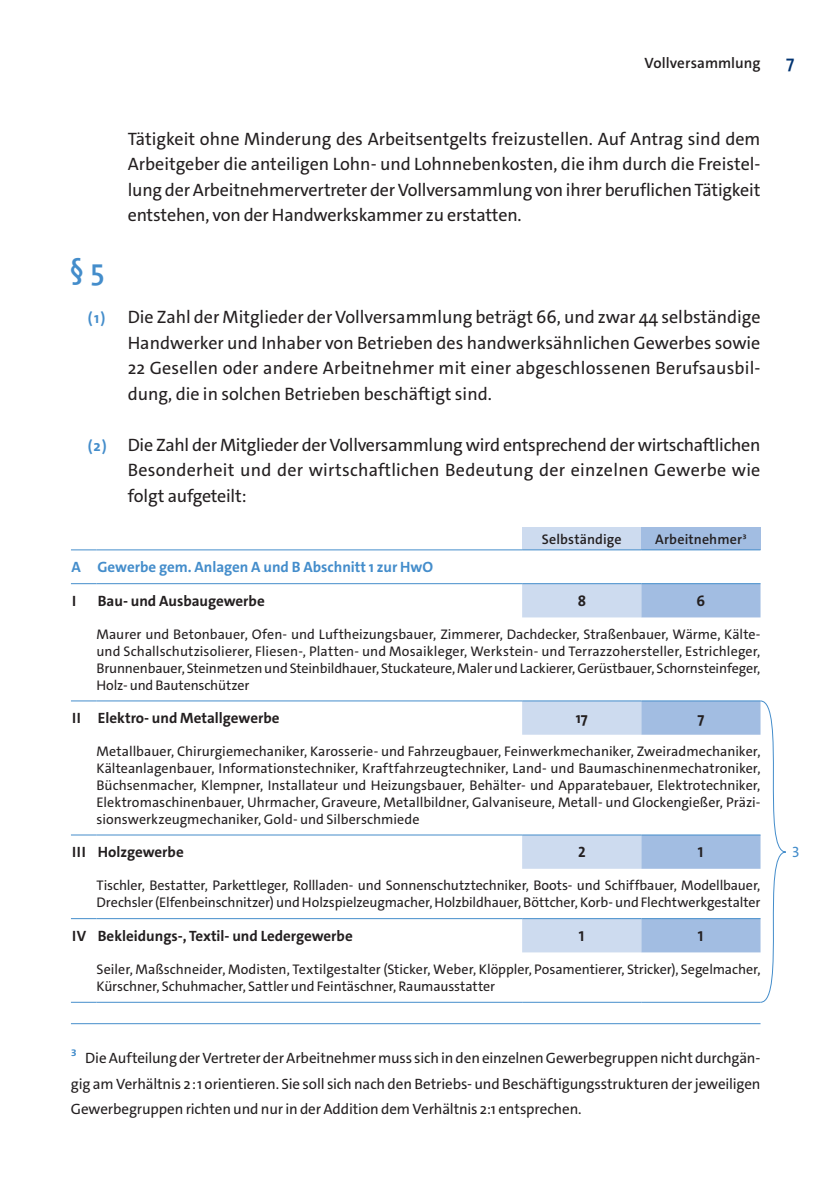
<style>
.page{position:relative;width:840px;height:1191px;background:#fff}
.page>*{position:absolute;margin:0;border:0;box-sizing:border-box;transform-origin:0 0}
.t1{font:600 30px "The Sans";color:#448dcb}
.t2{font:18px/25.6px "The Sans";color:#231f20;text-align:justify}
.t3{font:600 18px "The Sans";color:#013371}
.t4{font:15px/25.6px "The Sans";letter-spacing:-.01em;color:#231f20;text-align:justify}
.t5{font:700 15px "The Sans";color:#231f20}
.t6{font:700 15px "The Sans";color:#448dcb}
.t7{font:600 15px "The Sans";color:#231f20}
.t8{font:15px "The Sans";color:#448dcb}
.t9{font:14px/16.8px "The Sans";letter-spacing:-.005em;color:#231f20;text-align:justify}
.t10{font:600 14px "The Sans";letter-spacing:.01em;color:#231f20}
.s1{font-weight:700;font-size:15.2px;color:#448dcb}
.s2{font-weight:400}
.s3{font-size:20px;color:#448dcb}
</style>
<div class="page">
<div style="left:522px;top:527px;width:119px;height:23px;background:#cddbef"></div>
<div style="left:641px;top:527px;width:119px;height:23px;background:#a2bde2"></div>
<svg style="left:522px;top:584px;width:119px;height:368px"></svg>
<svg style="left:641px;top:584px;width:119px;height:368px"></svg>
<svg style="left:71px;top:583px;width:25px;height:1px"></svg>
<hr style="left:96px;top:583px;width:426px;height:1px;background:#448dcb">
<hr style="left:522px;top:583px;width:119px;height:1px;background:#448dcb">
<hr style="left:641px;top:583px;width:119px;height:1px;background:#448dcb">
<svg style="left:71px;top:834px;width:25px;height:1px"></svg>
<hr style="left:96px;top:834px;width:426px;height:1px;background:#448dcb">
<hr style="left:522px;top:834px;width:119px;height:1px;background:#448dcb">
<hr style="left:641px;top:834px;width:119px;height:1px;background:#448dcb">
<svg style="left:71px;top:918px;width:25px;height:1px"></svg>
<hr style="left:96px;top:918px;width:426px;height:1px;background:#448dcb">
<hr style="left:522px;top:918px;width:119px;height:1px;background:#448dcb">
<hr style="left:641px;top:918px;width:119px;height:1px;background:#448dcb">
<svg style="left:71px;top:549px;width:25px;height:1px"></svg>
<hr style="left:96px;top:549px;width:426px;height:1px;background:#448dcb">
<hr style="left:522px;top:549px;width:119px;height:1px;background:#448dcb">
<hr style="left:641px;top:549px;width:119px;height:1px;background:#448dcb">
<svg style="left:71px;top:700px;width:25px;height:1px"></svg>
<hr style="left:96px;top:700px;width:426px;height:1px;background:#448dcb">
<hr style="left:522px;top:700px;width:119px;height:1px;background:#448dcb">
<hr style="left:641px;top:700px;width:119px;height:1px;background:#448dcb">
<svg style="left:71px;top:1002px;width:25px;height:1px"></svg>
<hr style="left:96px;top:1002px;width:426px;height:1px;background:#448dcb">
<hr style="left:522px;top:1002px;width:119px;height:1px;background:#448dcb">
<hr style="left:641px;top:1002px;width:119px;height:1px;background:#448dcb">
<hr style="left:71px;top:1023px;width:689px;height:1px;background:#448dcb">
<svg style="left:759px;top:700px;width:27px;height:302px"></svg>
<p class="t7" style="left:644px;top:53px;width:118px">Vollversammlung</p>
<p class="t3" style="left:785px;top:50px;width:10px">7</p>
<p class="t2" style="left:128px;top:126px;width:634px">Tätigkeit ohne Minderung des Arbeitsentgelts freizustellen. Auf Antrag sind dem Arbeitgeber die anteiligen Lohn- und Lohnnebenkosten, die ihm durch die Freistel&shy;lung der Arbeitnehmervertreter der Vollversammlung von ihrer beruflichen Tätigkeit entstehen, von der Handwerkskammer zu erstatten.</p>
<h1 class="t1" style="left:69px;top:250px;width:37px">§ 5</h1>
<p class="t2" style="left:128px;top:304px;width:634px;text-indent:-40px"><span class="s1">( 1 )</span> Die Zahl der Mitglieder der Vollversammlung beträgt 66, und zwar 44 selbständige Handwerker und Inhaber von Betrieben des handwerksähnlichen Gewerbes sowie 22 Gesellen oder andere Arbeitnehmer mit einer abgeschlossenen Berufsausbil&shy;dung, die in solchen Betrieben beschäftigt sind.</p>
<p class="t2" style="left:128px;top:432px;width:634px;text-indent:-40px"><span class="s1">( 2 )</span> Die Zahl der Mitglieder der Vollversammlung wird entsprechend der wirtschaftlichen Besonderheit und der wirtschaftlichen Bedeutung der einzelnen Gewerbe wie folgt aufgeteilt:</p>
<p class="t10" style="left:541px;top:530px;width:81px">Selbständige</p>
<p class="t10" style="left:655px;top:530px;width:93px">Arbeitnehmer<span class="s2">3</span></p>
<p class="t6" style="left:72px;top:557px;width:363px">A Gewerbe gem. Anlagen A und B Abschnitt 1 zur HwO</p>
<p class="t5" style="left:72px;top:591px;width:6px">I</p>
<p class="t5" style="left:98px;top:591px;width:168px">Bau- und Ausbaugewerbe</p>
<p class="t5" style="left:577px;top:591px;width:10px">8</p>
<p class="t5" style="left:696px;top:591px;width:10px">6</p>
<p class="t9" style="left:96px;top:626px;width:665px">Maurer und Betonbauer, Ofen- und Luftheizungsbauer, Zimmerer, Dachdecker, Straßenbauer, Wärme, Kälte&shy;und Schallschutzisolierer, Fliesen-, Platten- und Mosaikleger, Werkstein- und Terrazzohersteller, Estrichleger, Brunnenbauer, Steinmetzen und Steinbildhauer, Stuckateure, Maler und Lackierer, Gerüstbauer, Schornsteinfeger, Holz- und Bautenschützer</p>
<p class="t5" style="left:72px;top:708px;width:209px">II Elektro- und Metallgewerbe</p>
<p class="t5" style="left:575px;top:708px;width:13px">17</p>
<p class="t5" style="left:697px;top:708px;width:8px">7</p>
<p class="t9" style="left:96px;top:743px;width:665px">Metallbauer, Chirurgiemechaniker, Karosserie- und Fahrzeugbauer, Feinwerkmechaniker, Zweiradmechaniker, Kälteanlagenbauer, Informationstechniker, Kraftfahrzeugtechniker, Land- und Baumaschinenmechatroniker, Büchsenmacher, Klempner, Installateur und Heizungsbauer, Behälter- und Apparatebauer, Elektrotechniker, Elektromaschinenbauer, Uhrmacher, Graveure, Metallbildner, Galvaniseure, Metall- und Glockengießer, Präzi&shy;sionswerkzeugmechaniker, Gold- und Silberschmiede</p>
<p class="t5" style="left:72px;top:842px;width:113px">III Holzgewerbe</p>
<p class="t5" style="left:577px;top:842px;width:9px">2</p>
<p class="t5" style="left:697px;top:842px;width:7px">1</p>
<p class="t9" style="left:96px;top:877px;width:665px">Tischler, Bestatter, Parkettleger, Rollladen- und Sonnenschutztechniker, Boots- und Schiffbauer, Modellbauer,<br>Drechsler (Elfenbeinschnitzer) und Holzspielzeugmacher, Holzbildhauer, Böttcher, Korb- und Flechtwerkgestalter</p>
<p class="t5" style="left:72px;top:926px;width:282px">IV Bekleidungs-, Textil- und Ledergewerbe</p>
<p class="t5" style="left:578px;top:926px;width:7px">1</p>
<p class="t5" style="left:697px;top:926px;width:7px">1</p>
<p class="t9" style="left:96px;top:961px;width:665px">Seiler, Maßschneider, Modisten, Textilgestalter (Sticker, Weber, Klöppler, Posamentierer, Stricker), Segelmacher,<br>Kürschner, Schuhmacher, Sattler und Feintäschner, Raumausstatter</p>
<p class="t4" style="left:71px;top:1045px;width:690px"><span class="s3">3</span> Die Aufteilung der Vertreter der Arbeitnehmer muss sich in den einzelnen Gewerbegruppen nicht durchgän&shy;gig am Verhältnis 2 : 1 orientieren. Sie soll sich nach den Betriebs- und Beschäftigungsstrukturen der jeweiligen Gewerbegruppen richten und nur in der Addition dem Verhältnis 2:1 entsprechen.</p>
<p class="t8" style="left:791px;top:842px;width:9px">3</p>
</div>
